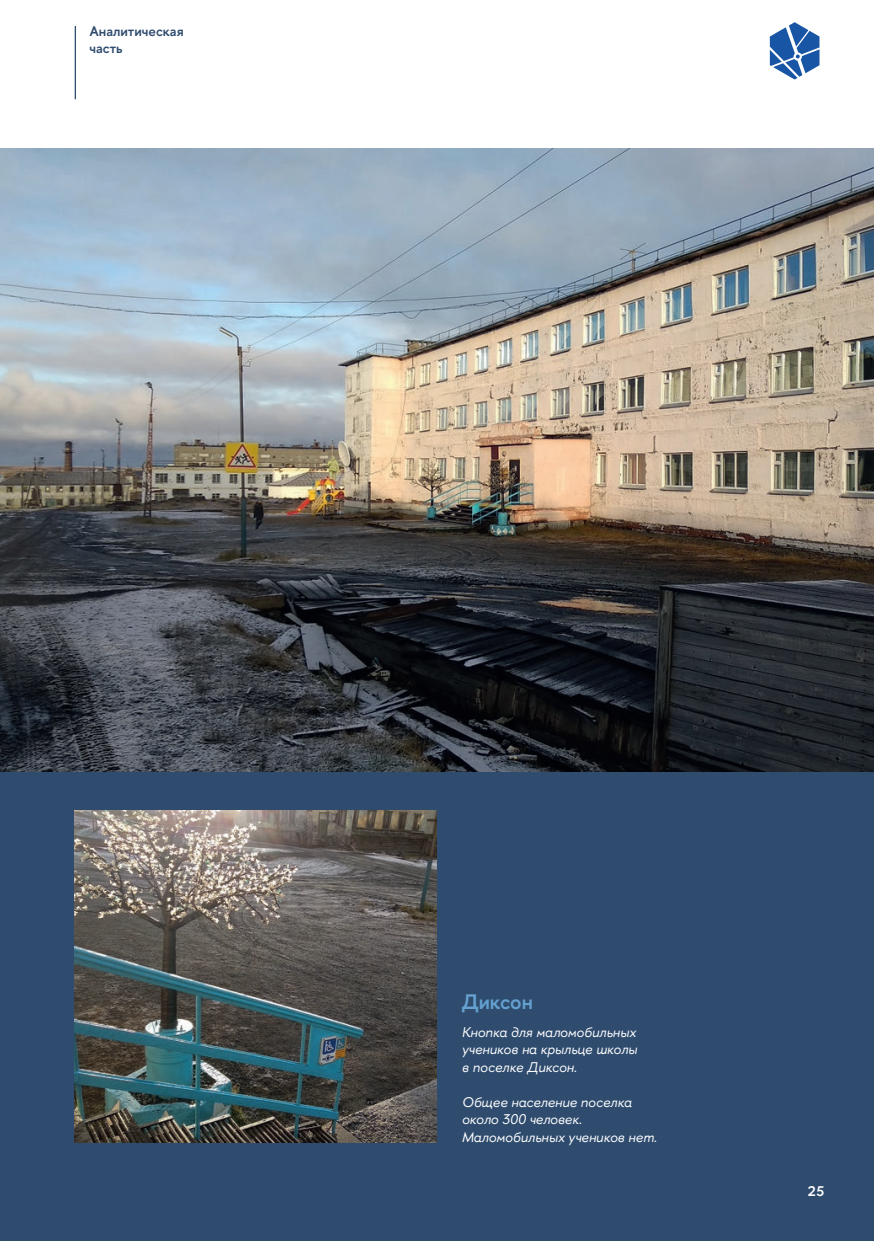
<style>
.page{position:relative;width:874px;height:1241px;background:#fff}
.page>*{position:absolute;margin:0;border:0;box-sizing:border-box;transform-origin:0 0}
.t1{font:600 21px "HSE Sans";color:#65a1d0}
.t2{font:italic 14px/17.5px "HSE Sans";letter-spacing:-.01em;color:#fff;text-align:justify}
.t3{font:600 14px/17.5px "HSE Sans";color:#2f4c6f}
.t4{font:600 14px "HSE Sans";color:#fff}
</style>
<div class="page">
<div style="left:0;top:771px;width:873px;height:469px;background:#2f4c6f"></div>
<img style="left:74px;top:810px;width:363px;height:332px">
<img style="left:0;top:149px;width:873px;height:622px">
<svg style="left:769px;top:22px;width:50px;height:57px"></svg>
<hr style="left:75px;top:26px;width:1px;height:73px;background:#2f4c6f">
<p class="t3" style="left:89px;top:22px;width:96px">Аналитическая часть</p>
<h1 class="t1" style="left:461px;top:988px;width:73px">Диксон</h1>
<p class="t2" style="left:461px;top:1023px;width:177px">Кнопка для маломобильных учеников на крыльце школы в поселке Диксон.</p>
<p class="t2" style="left:461px;top:1093px;width:196px;text-align:left">Общее население поселка около 300 человек.<br>Маломобильных учеников нет.</p>
<p class="t4" style="left:807px;top:1182px;width:18px">25</p>
</div>
